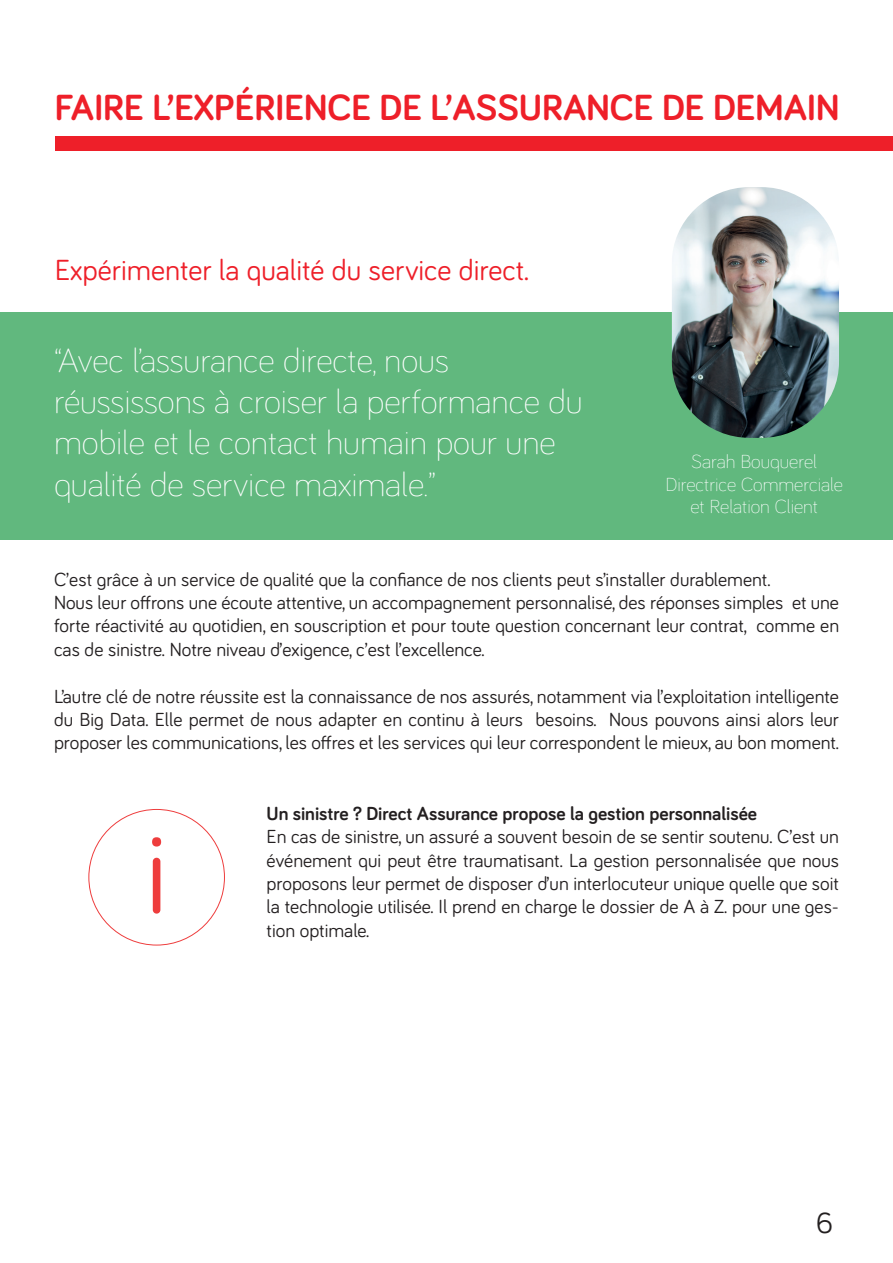
<style>
.page{position:relative;width:893px;height:1263px;background:#fff}
.page>*{position:absolute;margin:0;border:0;box-sizing:border-box;transform-origin:0 0}
.t1{font:700 37.5px "Bariol";color:#ee1f29}
.t2{font:300 34.5px/41.4px "Bariol";color:#fff}
.t3{font:30px "Bariol";color:#ee1f29}
.t4{font:30px "Bariol";color:#231f20}
.t5{font:19.5px/23.4px "Bariol";color:#231f20;text-align:justify}
.t6{font:700 19.5px "Bariol";color:#231f20}
.t7{font:300 19.5px/22.8px "Bariol";color:#fff;text-align:center}
</style>
<div class="page">
<div style="left:0;top:312px;width:893px;height:227px;background:#61b87e"></div>
<img style="left:672px;top:187px;width:167px;height:251px">
<div style="left:56px;top:136px;width:837px;height:14px;background:#ee1f29"></div>
<svg style="left:152px;top:837px;width:9px;height:77px"></svg>
<p class="t1" style="left:55px;top:82px;width:786px">FAIRE L’EXPÉRIENCE DE L’ASSURANCE DE DEMAIN</p>
<p class="t3" style="left:55px;top:250px;width:476px">Expérimenter la qualité du service direct.</p>
<p class="t2" style="left:54px;top:337px;width:530px">“Avec l’assurance directe, nous réussissons à croiser la performance du mobile et le contact humain pour une qualité de service maximale.”</p>
<p class="t7" style="left:665px;top:449px;width:179px">Sarah Bouquerel<br>Directrice Commerciale et Relation Client</p>
<p class="t5" style="left:54px;top:566px;width:718px">C’est grâce à un service de qualité que la confiance de nos clients peut s’installer durablement.</p>
<p class="t5" style="left:54px;top:590px;width:787px">Nous leur offrons une écoute attentive, un accompagnement personnalisé, des réponses simples et une forte réactivité au quotidien, en souscription et pour toute question concernant leur contrat, comme en cas de sinistre. Notre niveau d’exigence, c’est l’excellence.</p>
<p class="t5" style="left:54px;top:683px;width:787px">L’autre clé de notre réussite est la connaissance de nos assurés, notamment via l’exploitation intelligente du Big Data. Elle permet de nous adapter en continu à leurs besoins. Nous pouvons ainsi alors leur proposer les communications, les offres et les services qui leur correspondent le mieux, au bon moment.</p>
<p class="t6" style="left:267px;top:800px;width:492px">Un sinistre ? Direct Assurance propose la gestion personnalisée</p>
<p class="t5" style="left:267px;top:824px;width:574px">En cas de sinistre, un assuré a souvent besoin de se sentir soutenu. C’est un événement qui peut être traumatisant. La gestion personnalisée que nous proposons leur permet de disposer d’un interlocuteur unique quelle que soit la technologie utilisée. Il prend en charge le dossier de A à Z. pour une ges&shy;tion optimale.</p>
<h3 class="t4" style="left:816px;top:1202px;width:18px">6</h3>
</div>
